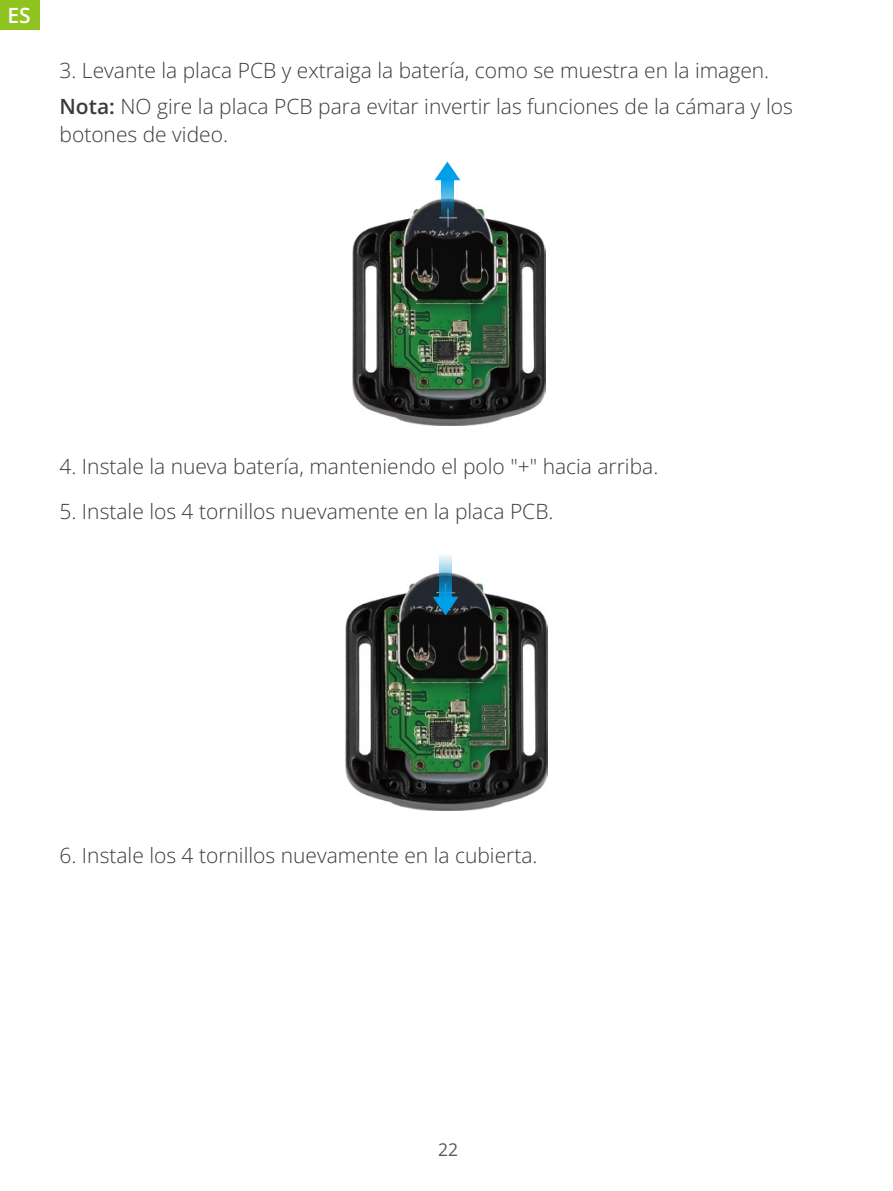
<style>
.page{position:relative;width:893px;height:1191px;background:#fff}
.page>*{position:absolute;margin:0;border:0;box-sizing:border-box;transform-origin:0 0}
.t1{font:300 21px/36.8px "Open Sans";color:#3e3a39}
.t2{font:600 21px "Open Sans";color:#fff}
.t3{font:17.5px "Open Sans";color:#595757}
.s1{font-weight:600}
</style>
<div class="page">
<img style="left:352px;top:198px;width:193px;height:227px">
<svg style="left:441px;top:180px;width:12px;height:46px"></svg>
<svg style="left:434px;top:162px;width:26px;height:18px"></svg>
<img style="left:345px;top:572px;width:203px;height:238px">
<svg style="left:440px;top:555px;width:11px;height:41px"></svg>
<svg style="left:433px;top:596px;width:25px;height:19px"></svg>
<div style="left:0;top:0;width:40px;height:30px;background:#8fc31f"></div>
<p class="t2" style="left:8px;top:1px;width:25px">ES</p>
<p class="t1" style="left:60px;top:51px;width:735px">3. Levante la placa PCB y extraiga la batería, como se muestra en la imagen.<br><span class="s1">Nota:</span> NO gire la placa PCB para evitar invertir las funciones de la cámara y los</p>
<p class="t1" style="left:60px;top:116px;width:170px">botones de video.</p>
<p class="t1" style="left:60px;top:447px;width:600px">4. Instale la nueva batería, manteniendo el polo "+" hacia arriba.</p>
<p class="t1" style="left:60px;top:493px;width:495px">5. Instale los 4 tornillos nuevamente en la placa PCB.</p>
<p class="t1" style="left:60px;top:837px;width:479px">6. Instale los 4 tornillos nuevamente en la cubierta.</p>
<p class="t3" style="left:438px;top:1138px;width:22px">22</p>
</div>
